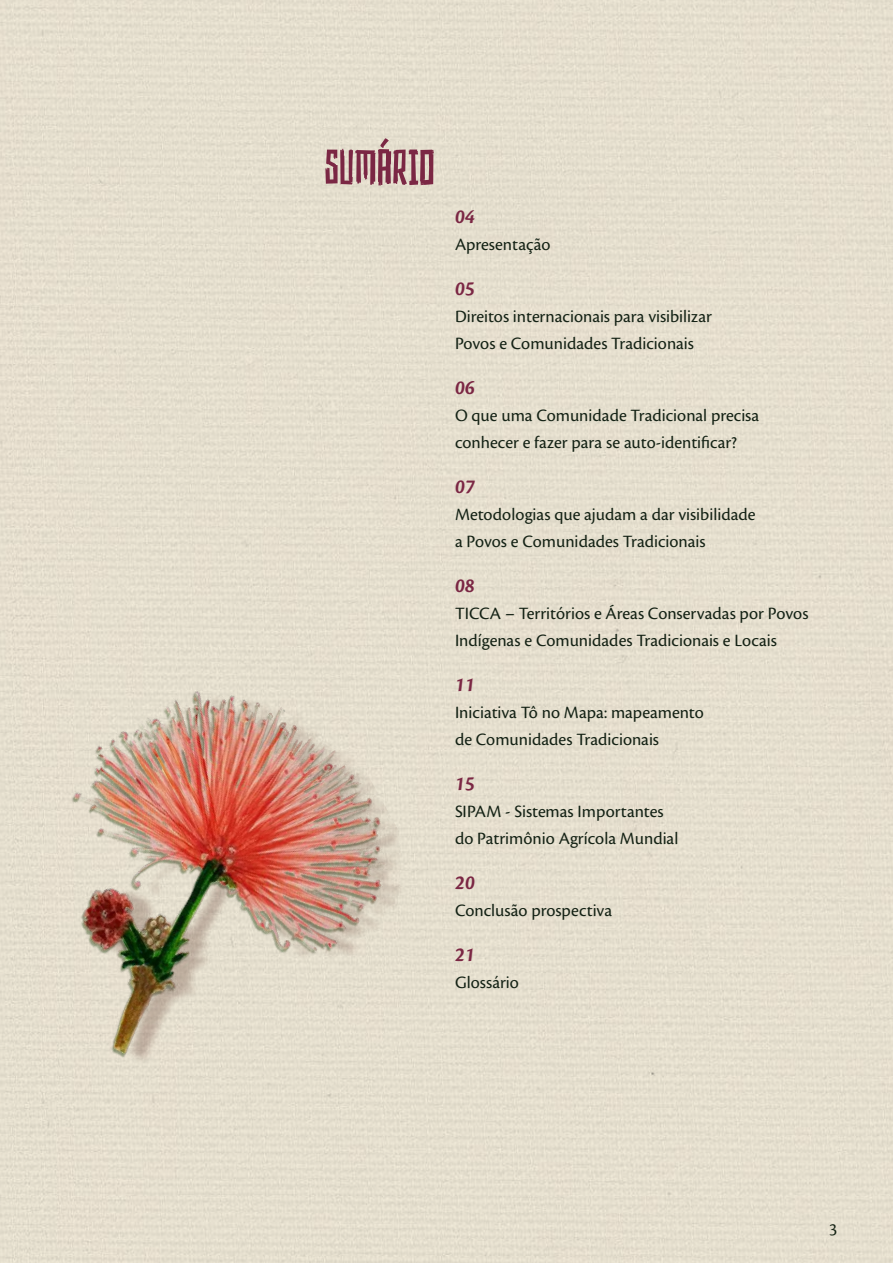
<style>
.page{position:relative;width:893px;height:1263px;background:#e5dfce}
.page>*{position:absolute;margin:0;border:0;box-sizing:border-box;transform-origin:0 0}
.t1{font:54px "Afolkalips";letter-spacing:.01em;color:#7b2744}
.t2{font:21px "Cronos Pro Bold Disp It";letter-spacing:.01em;color:#7b2744}
.t3{font:18px/27px "Cronos Pro";color:#142215}
.t4{font:18px "Cronos Pro Disp";color:#142213}
</style>
<div class="page">
<img style="left:64px;top:602px;width:374px;height:496px">
<h1 class="t1" style="left:325px;top:138px;width:112px">SUMÁRIO</h1>
<p class="t2" style="left:455px;top:204px;width:21px">04</p>
<p class="t3" style="left:455px;top:231px;width:97px">Apresentação</p>
<p class="t2" style="left:455px;top:276px;width:21px">05</p>
<p class="t3" style="left:455px;top:303px;width:258px">Direitos internacionais para visibilizar<br>Povos e Comunidades Tradicionais</p>
<p class="t2" style="left:455px;top:375px;width:21px">06</p>
<p class="t3" style="left:455px;top:402px;width:306px">O que uma Comunidade Tradicional precisa conhecer e fazer para se auto-identificar?</p>
<p class="t2" style="left:455px;top:474px;width:21px">07</p>
<p class="t3" style="left:455px;top:501px;width:302px">Metodologias que ajudam a dar visibilidade a Povos e Comunidades Tradicionais</p>
<p class="t2" style="left:455px;top:573px;width:21px">08</p>
<p class="t3" style="left:455px;top:600px;width:355px">TICCA – Territórios e Áreas Conservadas por Povos<br>Indígenas e Comunidades Tradicionais e Locais</p>
<p class="t2" style="left:455px;top:672px;width:21px">11</p>
<p class="t3" style="left:455px;top:699px;width:250px">Iniciativa Tô no Mapa: mapeamento de Comunidades Tradicionais</p>
<p class="t2" style="left:455px;top:771px;width:21px">15</p>
<p class="t3" style="left:455px;top:798px;width:225px">SIPAM - Sistemas Importantes do Patrimônio Agrícola Mundial</p>
<p class="t2" style="left:455px;top:870px;width:21px">20</p>
<p class="t3" style="left:455px;top:897px;width:159px">Conclusão prospectiva</p>
<p class="t2" style="left:455px;top:942px;width:21px">21</p>
<p class="t3" style="left:455px;top:969px;width:65px">Glossário</p>
<p class="t4" style="left:829px;top:1219px;width:10px">3</p>
</div>
